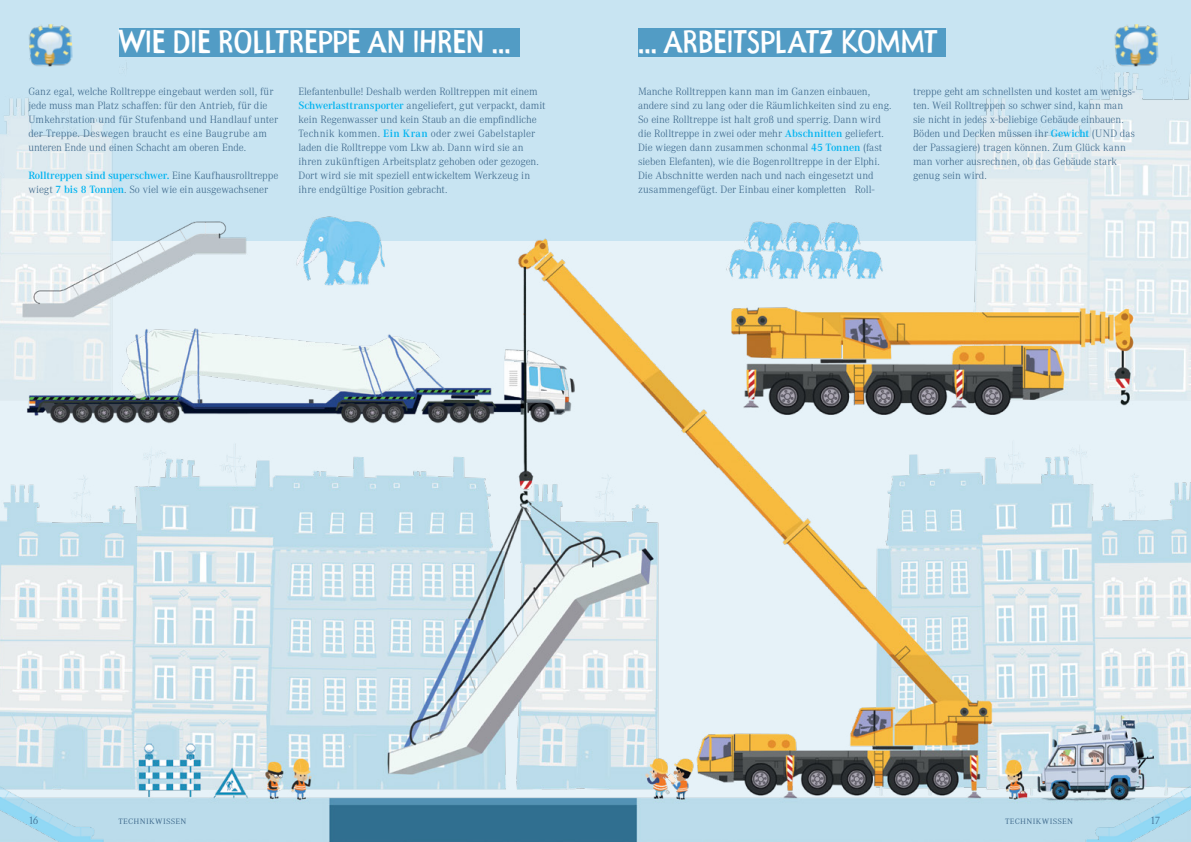
<style>
.page{position:relative;width:1191px;height:842px;background:#fff}
.page>*{position:absolute;margin:0;border:0;box-sizing:border-box;transform-origin:0 0}
.t1{font:32px "Frutimex Condensed";color:#fff}
.t2{font:300 11px/14px "Corporate A";letter-spacing:-.005em;color:#3d688b}
.t3{font:300 11px "Corporate ASC";letter-spacing:.025em;color:#3d688b}
.s1{font-weight:600;color:#00b3f0}
</style>
<div class="page">
<img style="left:0;top:0;width:1191px;height:842px">
<img style="left:0;top:782px;width:108px;height:60px">
<img style="left:1083px;top:780px;width:108px;height:62px">
<h1 class="t1" style="left:119px;top:22px;width:393px">WIE DIE ROLLTREPPE AN IHREN ...</h1>
<h1 class="t1" style="left:638px;top:22px;width:301px">... ARBEITSPLATZ KOMMT</h1>
<p class="t2" style="left:28px;top:84px;width:251px">Ganz egal, welche Rolltreppe eingebaut werden soll, für jede muss man Platz schaffen: für den Antrieb, für die Umkehrstation und für Stufenband und Handlauf unter der Treppe. Deswegen braucht es eine Baugrube am unteren Ende und einen Schacht am oberen Ende.</p>
<p class="t2" style="left:28px;top:168px;width:251px"><span class="s1">Rolltreppen sind superschwer.</span> Eine Kaufhausrolltreppe wiegt <span class="s1">7 bis 8 Tonnen</span>. So viel wie ein ausgewachsener</p>
<p class="t2" style="left:298px;top:84px;width:249px">Elefantenbulle! Deshalb werden Rolltreppen mit einem <span class="s1">Schwerlasttransporter</span> angeliefert, gut verpackt, damit kein Regenwasser und kein Staub an die empfindliche Technik kommen. <span class="s1">Ein Kran</span> oder zwei Gabelstapler laden die Rolltreppe vom Lkw ab. Dann wird sie an ihren zukünftigen Arbeitsplatz gehoben oder gezogen.<br>Dort wird sie mit speziell entwickeltem Werkzeug in ihre endgültige Position gebracht.</p>
<p class="t2" style="left:638px;top:84px;width:255px">Manche Rolltreppen kann man im Ganzen einbauen, andere sind zu lang oder die Räumlichkeiten sind zu eng.<br>So eine Rolltreppe ist halt groß und sperrig. Dann wird die Rolltreppe in zwei oder mehr <span class="s1">Abschnitten</span> geliefert.<br>Die wiegen dann zusammen schonmal <span class="s1">45 Tonnen</span> (fast sieben Elefanten), wie die Bogenrolltreppe in der Elphi.<br>Die Abschnitte werden nach und nach eingesetzt und zusammengefügt. Der Einbau einer kompletten Roll-</p>
<p class="t2" style="left:913px;top:84px;width:223px">treppe geht am schnellsten und kostet am wenigs&shy;ten. Weil Rolltreppen so schwer sind, kann man sie nicht in jedes x-beliebige Gebäude einbauen.<br>Böden und Decken müssen ihr <span class="s1">Gewicht</span> (UND das der Passagiere) tragen können. Zum Glück kann man vorher ausrechnen, ob das Gebäude stark genug sein wird.</p>
<p class="t2" style="left:28px;top:813px;width:12px">16</p>
<p class="t3" style="left:118px;top:814px;width:70px">technikwissen</p>
<p class="t3" style="left:1005px;top:815px;width:70px">technikwissen</p>
<p class="t2" style="left:1150px;top:813px;width:12px">17</p>
</div>
